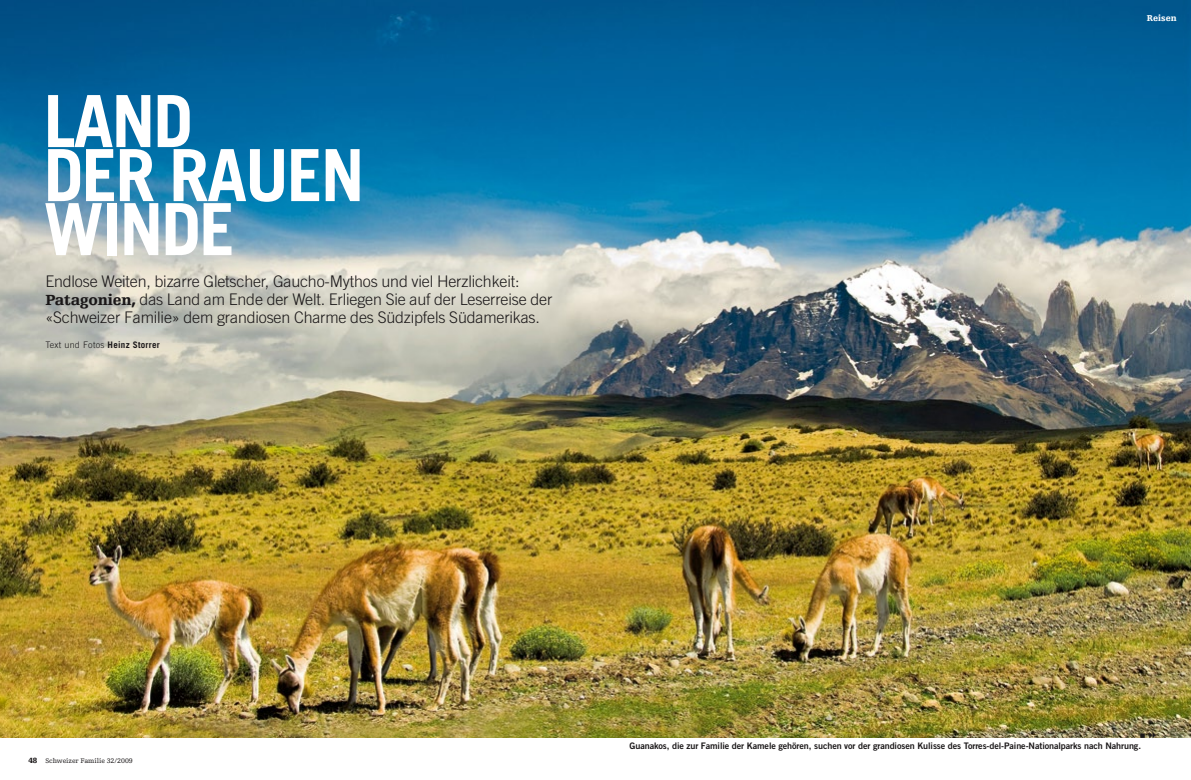
<style>
.page{position:relative;width:1191px;height:780px;background:#fff}
.page>*{position:absolute;margin:0;border:0;box-sizing:border-box;transform-origin:0 0}
._110_Lead_gross_x06{font:700 72px "Trade Gothic LT Std";letter-spacing:-.03em;color:#fff}
._110_Lead_gross_x06-2{font:300 16px/18px "Trade Gothic LT Std";letter-spacing:-.01em;color:#1a1718}
._300_Legende_9pt_x11{font:9px "Trade Gothic LT Std Bd 2";letter-spacing:-.01em;color:#1a1718}
._150_Autorenzeile_x0{font:300 9px "Trade Gothic LT Std";letter-spacing:.03em;color:#1a1718}
._000_Rubriktitel_kle{font:900 9px "Egyptienne FLT Std";color:#fff}
.ZZZ_Pagina_10_Zahl{font:900 8px "Egyptienne FLT Std";color:#1a1718}
.ZZZ_Pagina_11_Text{font:7px "Egyptienne FLT Std";color:#1a1718}
.s1{font-family:"Egyptienne FLT Std";font-weight:900;font-size:15.5px}
.s2{font-weight:700}
</style>
<div class="page">
<img style="left:0;top:0;width:1191px;height:737px">
<svg style="left:1140px;top:732px;width:15px;height:6px"></svg>
<p class="_110_Lead_gross_x06" style="left:44px;top:77px;width:151px">LAND</p>
<p class="_110_Lead_gross_x06" style="left:44px;top:131px;width:322px">DER RAUEN</p>
<p class="_110_Lead_gross_x06" style="left:44px;top:185px;width:193px">WINDE</p>
<p class="_110_Lead_gross_x06-2" style="left:45px;top:272px;width:508px">Endlose Weiten, bizarre Gletscher, Gaucho-Mythos und viel Herzlichkeit:<br><span class="s1">Patagonien,</span> das Land am Ende der Welt. Erliegen Sie auf der Leserreise der «Schweizer Familie» dem grandiosen Charme des Südzipfels Südamerikas.</p>
<p class="_150_Autorenzeile_x0" style="left:45px;top:339px;width:116px">Text und Fotos <span class="s2">HEINZ STORRER</span></p>
<p class="_000_Rubriktitel_kle" style="left:1146px;top:13px;width:31px">Reisen</p>
<p class="ZZZ_Pagina_10_Zahl" style="left:28px;top:756px;width:10px">48</p>
<p class="ZZZ_Pagina_11_Text" style="left:45px;top:757px;width:89px">Schweizer Familie 32/2009</p>
<p class="_300_Legende_9pt_x11" style="left:629px;top:740px;width:513px">Guanakos, die zur Familie der Kamele gehören, suchen vor der grandiosen Kulisse des Torres-del-Paine-Nationalparks nach Nahrung.</p>
</div>
